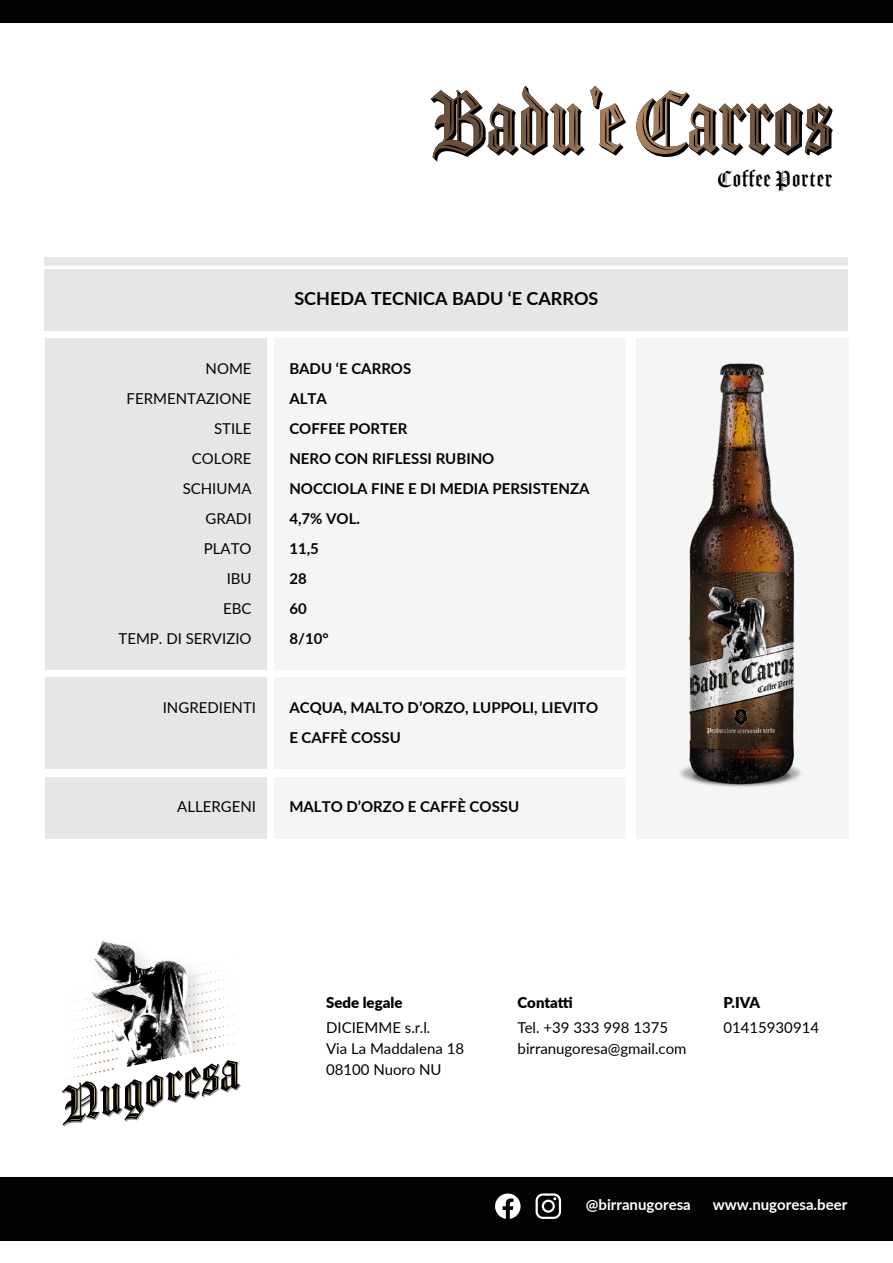
<style>
.page{position:relative;width:893px;height:1263px;background:#fff}
.page>*{position:absolute;margin:0;border:0;box-sizing:border-box;transform-origin:0 0}
.t1{font:21.9px "Amador";letter-spacing:.05em;color:#000}
.t2{font:700 18px "Lato";color:#010203}
.t3{font:15px/30px "Lato";color:#010203}
.t4{font:700 15px/30px "Lato";color:#010203}
.t5{font:700 15px "Lato";color:#fff}
.t6{font:900 15px "Lato";color:#010203}
</style>
<div class="page">
<div style="left:45px;top:269px;width:803px;height:62px;background:#e6e6e6"></div>
<div style="left:45px;top:258px;width:803px;height:8px;background:#e6e6e6"></div>
<div style="left:274px;top:339px;width:352px;height:331px;background:#f5f5f5"></div>
<div style="left:636px;top:339px;width:212px;height:500px;background:#f5f5f5"></div>
<div style="left:45px;top:677px;width:222px;height:92px;background:#e6e6e6"></div>
<div style="left:274px;top:677px;width:352px;height:92px;background:#f5f5f5"></div>
<div style="left:45px;top:777px;width:222px;height:62px;background:#e6e6e6"></div>
<div style="left:274px;top:777px;width:352px;height:62px;background:#f5f5f5"></div>
<img style="left:680px;top:363px;width:121px;height:424px">
<div style="left:45px;top:339px;width:222px;height:331px;background:#e6e6e6"></div>
<svg style="left:431px;top:86px;width:402px;height:76px"></svg>
<div style="left:0;top:0;width:893px;height:22px;background:#010203"></div>
<img style="left:65px;top:941px;width:172px;height:119px">
<svg style="left:62px;top:1060px;width:179px;height:66px"></svg>
<div style="left:0;top:1177px;width:893px;height:63px;background:#010203"></div>
<svg style="left:495px;top:1193px;width:26px;height:26px"></svg>
<svg style="left:536px;top:1193px;width:25px;height:26px"></svg>
<p class="t3" style="left:119px;top:353px;width:135px;text-align:right">NOME<br>FERMENTAZIONE<br>STILE<br>COLORE<br>SCHIUMA<br>GRADI<br>PLATO<br>IBU<br>EBC<br>TEMP. DI SERVIZIO</p>
<p class="t2" style="left:294px;top:285px;width:305px">SCHEDA TECNICA BADU ‘E CARROS</p>
<p class="t4" style="left:289px;top:353px;width:302px">BADU ‘E CARROS<br>ALTA<br>COFFEE PORTER<br>NERO CON RIFLESSI RUBINO<br>NOCCIOLA FINE E DI MEDIA PERSISTENZA<br>4,7% VOL.<br>11,5<br>28<br>60<br>8/10°</p>
<p class="t3" style="left:163px;top:692px;width:95px">INGREDIENTI</p>
<p class="t4" style="left:289px;top:692px;width:310px">ACQUA, MALTO D’ORZO, LUPPOLI, LIEVITO<br>E CAFFÈ COSSU</p>
<p class="t3" style="left:177px;top:791px;width:80px">ALLERGENI</p>
<p class="t4" style="left:289px;top:791px;width:231px">MALTO D’ORZO E CAFFÈ COSSU</p>
<h1 class="t1" style="left:717px;top:166px;width:117px">Coffee Porter</h1>
<p class="t6" style="left:326px;top:991px;width:78px">Sede legale</p>
<p class="t3" style="left:326px;top:1016px;width:139px;line-height:21px">DICIEMME s.r.l.<br>Via La Maddalena 18<br>08100 Nuoro NU</p>
<p class="t6" style="left:518px;top:991px;width:57px">Contatti</p>
<p class="t3" style="left:518px;top:1016px;width:170px;line-height:21px">Tel. +39 333 998 1375 birranugoresa@gmail.com</p>
<p class="t6" style="left:723px;top:991px;width:38px">P.IVA</p>
<p class="t3" style="left:723px;top:1012px;width:97px">01415930914</p>
<p class="t5" style="left:586px;top:1193px;width:107px">@birranugoresa</p>
<p class="t5" style="left:713px;top:1193px;width:136px">www.nugoresa.beer</p>
</div>
